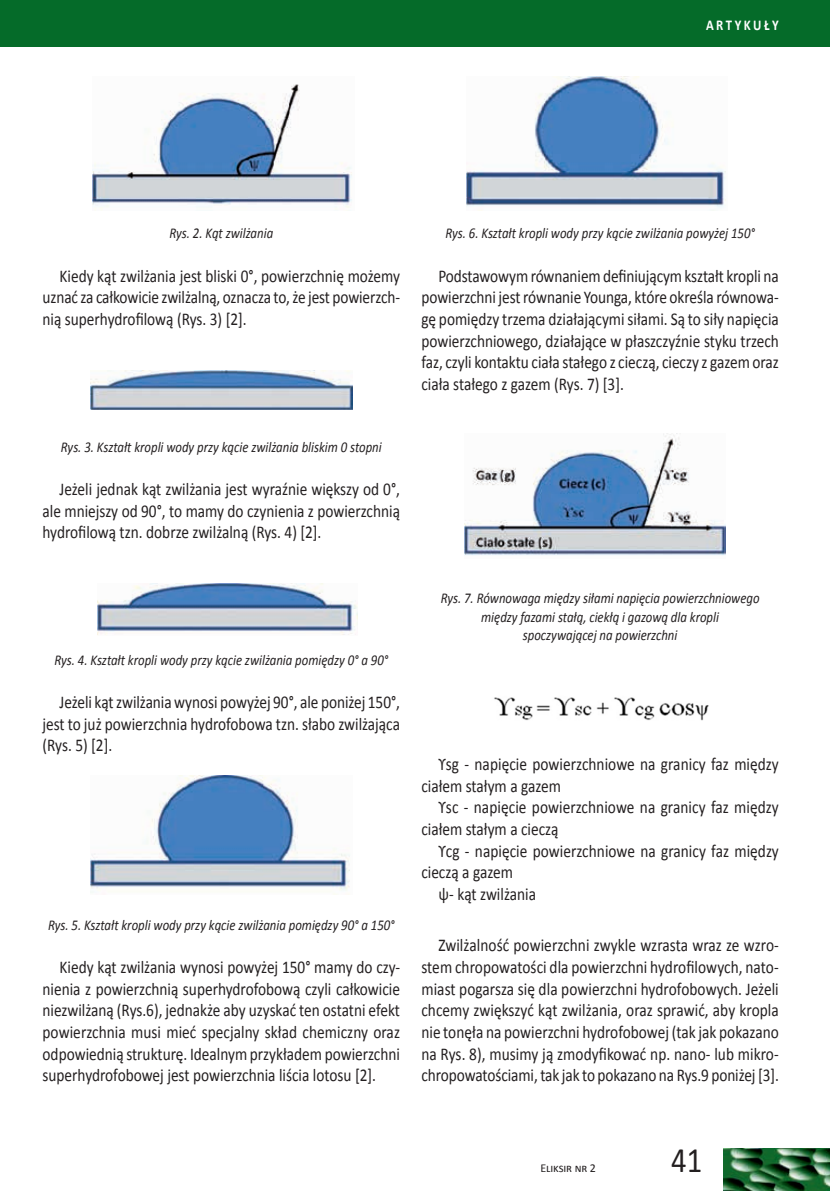
<style>
.page{position:relative;width:830px;height:1191px;background:#fff}
.page>*{position:absolute;margin:0;border:0;box-sizing:border-box;transform-origin:0 0}
.t1{font:36px "Calibri";color:#231f20;scale:.85 1}
.t2{font:18px/21.6px "Calibri";color:#231f20;text-align:justify;scale:.85 1}
.t3{font:italic 15px/18.8px "Calibri";color:#231f20;text-align:center;scale:.85 1}
.t4{font:700 15px "Calibri";letter-spacing:.2em;color:#fff;scale:.85 1}
.t5{font:12px "Calibri";letter-spacing:-.01em;color:#231f20}
</style>
<div class="page">
<div style="left:0;top:0;width:829px;height:47px;background:#056b29"></div>
<img style="left:723px;top:1148px;width:106px;height:43px">
<img style="left:93px;top:84px;width:259px;height:126px">
<img style="left:90px;top:370px;width:262px;height:39px">
<img style="left:98px;top:583px;width:259px;height:52px">
<img style="left:90px;top:776px;width:260px;height:118px">
<img style="left:466px;top:77px;width:260px;height:134px">
<img style="left:464px;top:433px;width:261px;height:123px">
<img style="left:494px;top:697px;width:215px;height:24px">
<p class="t4" style="left:705px;top:16px;width:87px">ARTYKUŁY</p>
<p class="t3" style="left:169px;top:223px;width:124px">Rys. 2. Kąt zwilżania</p>
<p class="t2" style="left:43px;top:265px;width:422px;text-indent:17px">Kiedy kąt zwilżania jest bliski 0°, powierzchnię możemy uznać za całkowicie zwilżalną, oznacza to, że jest powierzch&shy;nią superhydrofilową (Rys. 3) [2].</p>
<p class="t3" style="left:61px;top:437px;width:379px">Rys. 3. Kształt kropli wody przy kącie zwilżania bliskim 0 stopni</p>
<p class="t2" style="left:43px;top:478px;width:422px;text-indent:17px">Jeżeli jednak kąt zwilżania jest wyraźnie większy od 0°, ale mniejszy od 90°, to mamy do czynienia z powierzchnią hydrofilową tzn. dobrze zwilżalną (Rys. 4) [2].</p>
<p class="t3" style="left:54px;top:650px;width:394px">Rys. 4. Kształt kropli wody przy kącie zwilżania pomiędzy 0° a 90°</p>
<p class="t2" style="left:43px;top:691px;width:422px;text-indent:17px">Jeżeli kąt zwilżania wynosi powyżej 90°, ale poniżej 150°, jest to już powierzchnia hydrofobowa tzn. słabo zwilżająca (Rys. 5) [2].</p>
<p class="t3" style="left:48px;top:915px;width:409px">Rys. 5. Kształt kropli wody przy kącie zwilżania pomiędzy 90° a 150°</p>
<p class="t2" style="left:43px;top:956px;width:422px;text-indent:17px">Kiedy kąt zwilżania wynosi powyżej 150° mamy do czy&shy;nienia z powierzchnią superhydrofobową czyli całkowicie niezwilżaną (Rys.6), jednakże aby uzyskać ten ostatni efekt powierzchnia musi mieć specjalny skład chemiczny oraz odpowiednią strukturę. Idealnym przykładem powierzchni superhydrofobowej jest powierzchnia liścia lotosu [2].</p>
<p class="t3" style="left:445px;top:223px;width:365px">Rys. 6. Kształt kropli wody przy kącie zwilżania powyżej 150°</p>
<p class="t2" style="left:421px;top:265px;width:422px;text-indent:17px">Podstawowym równaniem definiującym kształt kropli na powierzchni jest równanie Younga, które określa równowa&shy;gę pomiędzy trzema działającymi siłami. Są to siły napięcia powierzchniowego, działające w płaszczyźnie styku trzech faz, czyli kontaktu ciała stałego z cieczą, cieczy z gazem oraz ciała stałego z gazem (Rys. 7) [3].</p>
<p class="t3" style="left:440px;top:588px;width:376px">Rys. 7. Równowaga między siłami napięcia powierzchniowego między fazami stałą, ciekłą i gazową dla kropli<br>spoczywającej na powierzchni</p>
<p class="t2" style="left:421px;top:753px;width:422px;text-indent:17px">ϒsg - napięcie powierzchniowe na granicy faz między ciałem stałym a gazem</p>
<p class="t2" style="left:421px;top:796px;width:422px;text-indent:17px">ϒsc - napięcie powierzchniowe na granicy faz między ciałem stałym a cieczą</p>
<p class="t2" style="left:438px;top:840px;width:402px">ϒcg - napięcie powierzchniowe na granicy faz między</p>
<p class="t2" style="left:421px;top:861px;width:109px">cieczą a gazem</p>
<p class="t2" style="left:438px;top:883px;width:116px">ψ- kąt zwilżania</p>
<p class="t2" style="left:421px;top:934px;width:422px;text-indent:17px">Zwilżalność powierzchni zwykle wzrasta wraz ze wzro&shy;stem chropowatości dla powierzchni hydrofilowych, nato&shy;miast pogarsza się dla powierzchni hydrofobowych. Jeżeli chcemy zwiększyć kąt zwilżania, oraz sprawić, aby kropla nie tonęła na powierzchni hydrofobowej (tak jak pokazano na Rys. 8), musimy ją zmodyfikować np. nano- lub mikro&shy;chropowatościami, tak jak to pokazano na Rys.9 poniżej [3].</p>
<p class="t5" style="left:540px;top:1160px;width:57px">Eliksir nr 2</p>
<h1 class="t1" style="left:671px;top:1137px;width:38px">41</h1>
</div>
